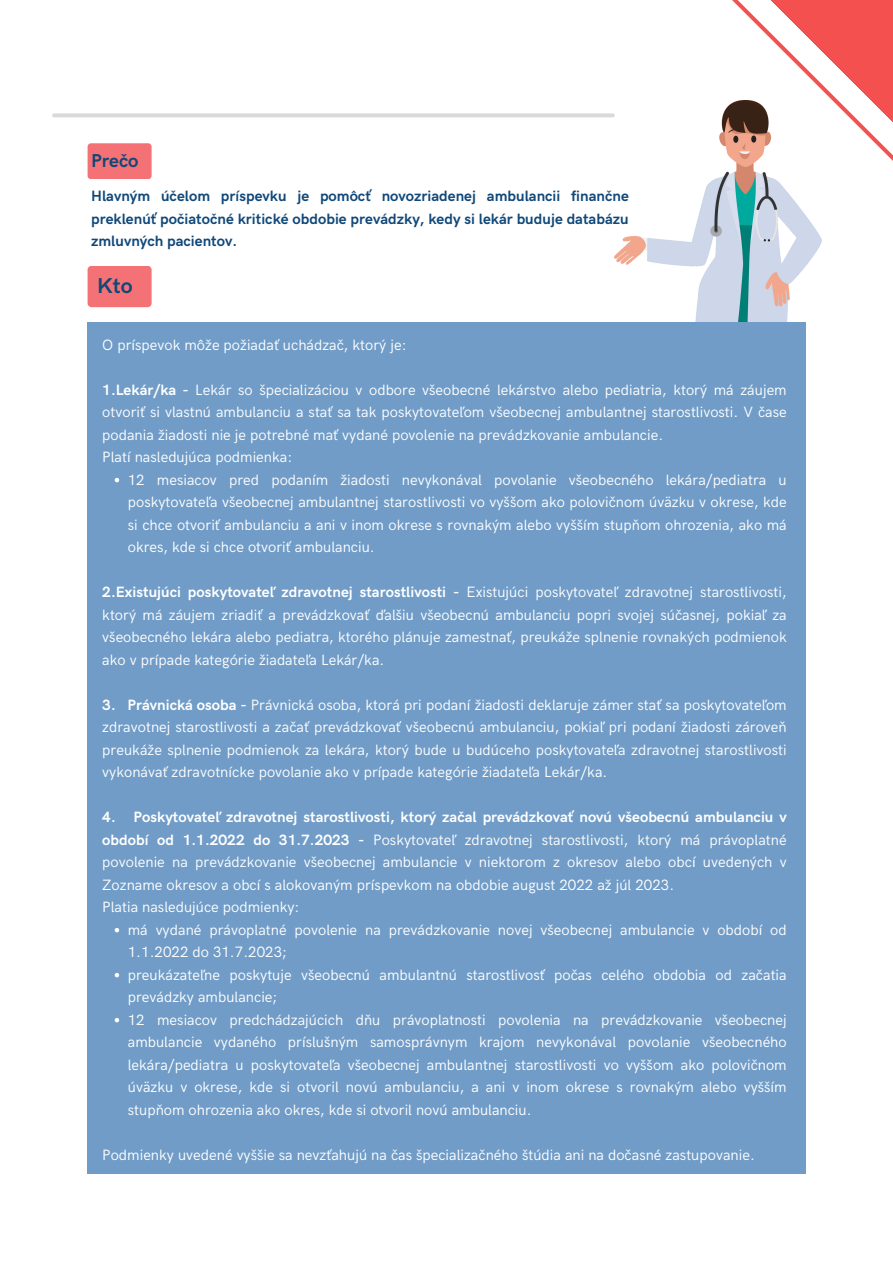
<style>
.page{position:relative;width:893px;height:1263px;background:#fff}
.page>*{position:absolute;margin:0;border:0;box-sizing:border-box;transform-origin:0 0}
.t1{font:700 21.6px "HK Grotesk";color:#104879}
.t2{font:700 18.75px "HK Grotesk";color:#104879}
.t3{font:15px/22.5px "HK Grotesk";color:#fff;text-align:justify}
.t4{font:700 15px/22.5px "HK Grotesk";letter-spacing:.005em;color:#104879;text-align:justify}
.s1{font-weight:700}
</style>
<div class="page">
<svg style="left:559px;top:0;width:334px;height:259px"></svg>
<div style="left:88px;top:322px;width:717px;height:852px;background:#709cc7"></div>
<svg style="left:115px;top:478px;width:4px;height:4px"></svg>
<svg style="left:115px;top:928px;width:4px;height:4px"></svg>
<svg style="left:115px;top:973px;width:4px;height:4px"></svg>
<svg style="left:115px;top:1018px;width:4px;height:4px"></svg>
<svg style="left:54px;top:113px;width:559px;height:4px;background:#ddd"></svg>
<div style="left:88px;top:143px;width:64px;height:36px;background:#f47276;border-radius:3px"></div>
<div style="left:88px;top:266px;width:64px;height:41px;background:#f47276;border-radius:4px"></div>
<img style="left:615px;top:100px;width:206px;height:222px">
<p class="t2" style="left:91px;top:150px;width:49px">Prečo</p>
<p class="t4" style="left:91px;top:185px;width:539px">Hlavným účelom príspevku je pomôcť novozriadenej ambulancii finančne preklenúť počiatočné kritické obdobie prevádzky, kedy si lekár buduje databázu zmluvných pacientov.</p>
<p class="t1" style="left:97px;top:273px;width:37px">Kto</p>
<p class="t3" style="left:102px;top:334px;width:306px">O príspevok môže požiadať uchádzač, ktorý je:</p>
<p class="t3" style="left:102px;top:379px;width:686px"><span class="s1">1.Lekár/ka -</span> Lekár so špecializáciou v odbore všeobecné lekárstvo alebo pediatria, ktorý má záujem otvoriť si vlastnú ambulanciu a stať sa tak poskytovateľom všeobecnej ambulantnej starostlivosti. V čase podania žiadosti nie je potrebné mať vydané povolenie na prevádzkovanie ambulancie.</p>
<p class="t3" style="left:102px;top:446px;width:191px">Platí nasledujúca podmienka:</p>
<p class="t3" style="left:128px;top:469px;width:660px">12 mesiacov pred podaním žiadosti nevykonával povolanie všeobecného lekára/pediatra u poskytovateľa všeobecnej ambulantnej starostlivosti vo vyššom ako polovičnom úväzku v okrese, kde si chce otvoriť ambulanciu a ani v inom okrese s rovnakým alebo vyšším stupňom ohrozenia, ako má okres, kde si chce otvoriť ambulanciu.</p>
<p class="t3" style="left:102px;top:581px;width:686px"><span class="s1">2.Existujúci poskytovateľ zdravotnej starostlivosti -</span> Existujúci poskytovateľ zdravotnej starostlivosti, ktorý má záujem zriadiť a prevádzkovať ďalšiu všeobecnú ambulanciu popri svojej súčasnej, pokiaľ za všeobecného lekára alebo pediatra, ktorého plánuje zamestnať, preukáže splnenie rovnakých podmienok ako v prípade kategórie žiadateľa Lekár/ka.</p>
<p class="t3" style="left:102px;top:694px;width:686px"><span class="s1">3. Právnická osoba -</span> Právnická osoba, ktorá pri podaní žiadosti deklaruje zámer stať sa poskytovateľom zdravotnej starostlivosti a začať prevádzkovať všeobecnú ambulanciu, pokiaľ pri podaní žiadosti zároveň preukáže splnenie podmienok za lekára, ktorý bude u budúceho poskytovateľa zdravotnej starostlivosti vykonávať zdravotnícke povolanie ako v prípade kategórie žiadateľa Lekár/ka.</p>
<p class="t3" style="left:102px;top:806px;width:686px"><span class="s1">4. Poskytovateľ zdravotnej starostlivosti, ktorý začal prevádzkovať novú všeobecnú ambulanciu v období od 1.1.2022 do 31.7.2023 -</span> Poskytovateľ zdravotnej starostlivosti, ktorý má právoplatné povolenie na prevádzkovanie všeobecnej ambulancie v niektorom z okresov alebo obcí uvedených v Zozname okresov a obcí s alokovaným príspevkom na obdobie august 2022 až júl 2023.</p>
<p class="t3" style="left:102px;top:896px;width:199px">Platia nasledujúce podmienky:</p>
<p class="t3" style="left:128px;top:919px;width:660px">má vydané právoplatné povolenie na prevádzkovanie novej všeobecnej ambulancie v období od<br>1.1.2022 do 31.7.2023;</p>
<p class="t3" style="left:128px;top:964px;width:660px">preukázateľne poskytuje všeobecnú ambulantnú starostlivosť počas celého obdobia od začatia prevádzky ambulancie;</p>
<p class="t3" style="left:128px;top:1009px;width:660px">12 mesiacov predchádzajúcich dňu právoplatnosti povolenia na prevádzkovanie všeobecnej ambulancie vydaného príslušným samosprávnym krajom nevykonával povolanie všeobecného lekára/pediatra u poskytovateľa všeobecnej ambulantnej starostlivosti vo vyššom ako polovičnom úväzku v okrese, kde si otvoril novú ambulanciu, a ani v inom okrese s rovnakým alebo vyšším stupňom ohrozenia ako okres, kde si otvoril novú ambulanciu.</p>
<p class="t3" style="left:102px;top:1144px;width:654px">Podmienky uvedené vyššie sa nevzťahujú na čas špecializačného štúdia ani na dočasné zastupovanie.</p>
</div>
